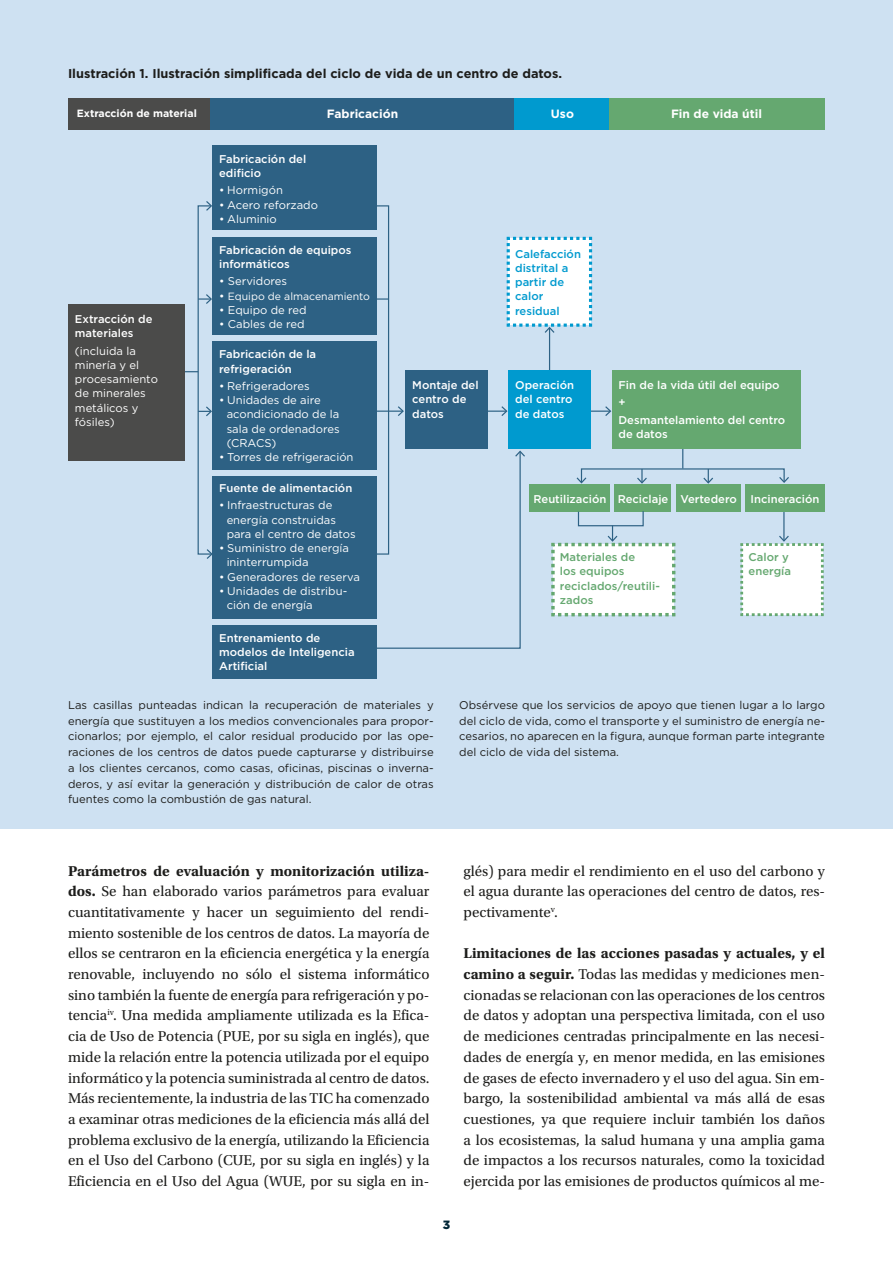
<style>
.page{position:relative;width:893px;height:1263px;background:#fff}
.page>*{position:absolute;margin:0;border:0;box-sizing:border-box;transform-origin:0 0}
.Brødtekst_1_ES{font:15px/20.7px "Utopia Std";color:#1d1d1b;text-align:justify}
.Figurrubrik{font:700 12.75px "Gotham";color:#1d1d1b}
.t1{font:700 12px "Gotham";color:#fff}
.t2{font:900 12px "Gotham";color:#002636}
.Figur_tekst{font:11.25px/15.8px "Gotham";color:#1d1d1b;text-align:justify}
.t3{font:11.25px/14.2px "Gotham";color:#fff}
.t4{font:500 11.25px/14.2px "Gotham";color:#fff}
.t5{font:500 11.25px/14.2px "Gotham";color:#65a870}
.t6{font:500 11.25px/14.2px "Gotham";color:#009acf}
.t7{font:10.5px "Gotham";color:#fff}
.t8{font:700 10.5px "Gotham";color:#fff}
.s1{font-size:11.25px}
.s2{font-weight:700}
</style>
<div class="page">
<div style="left:0;top:0;width:893px;height:828px;background:#cee1f2"></div>
<div style="left:68px;top:98px;width:142px;height:32px;background:#4b4b4a"></div>
<div style="left:68px;top:305px;width:116px;height:156px;background:#4b4b4a"></div>
<div style="left:210px;top:98px;width:305px;height:32px;background:#2d6184"></div>
<div style="left:212px;top:145px;width:164px;height:85px;background:#2d6184"></div>
<div style="left:212px;top:237px;width:164px;height:98px;background:#2d6184"></div>
<div style="left:212px;top:341px;width:164px;height:129px;background:#2d6184"></div>
<div style="left:212px;top:476px;width:164px;height:143px;background:#2d6184"></div>
<div style="left:212px;top:625px;width:164px;height:54px;background:#2d6184"></div>
<div style="left:515px;top:98px;width:95px;height:32px;background:#009acf"></div>
<div style="left:609px;top:98px;width:215px;height:32px;background:#65a870"></div>
<svg style="left:183px;top:201px;width:29px;height:358px"></svg>
<svg style="left:376px;top:205px;width:449px;height:444px"></svg>
<p class="Figurrubrik" style="left:68px;top:65px;width:496px">Ilustración 1. Ilustración simplificada del ciclo de vida de un centro de datos.</p>
<p class="t8" style="left:77px;top:106px;width:121px">Extracción de material</p>
<p class="t4" style="left:75px;top:312px;width:79px">Extracción de materiales</p>
<p class="t3" style="left:75px;top:343px;width:84px">(incluida la minería y el procesamiento de minerales metálicos y fósiles)</p>
<p class="t1" style="left:327px;top:106px;width:73px">Fabricación</p>
<p class="t4" style="left:219px;top:152px;width:89px">Fabricación del edificio</p>
<p class="t3" style="left:219px;top:183px;width:65px">• Hormigón</p>
<p class="t3" style="left:219px;top:197px;width:100px">• Acero reforzado</p>
<p class="t3" style="left:219px;top:212px;width:59px">• Aluminio</p>
<p class="t4" style="left:219px;top:243px;width:134px">Fabricación de equipos informáticos</p>
<p class="t3" style="left:219px;top:274px;width:70px">• Servidores</p>
<p class="t7" style="left:219px;top:289px;width:152px"><span class="s1">•</span> Equipo de almacenamiento</p>
<p class="t3" style="left:219px;top:302px;width:89px">• Equipo de red</p>
<p class="t3" style="left:219px;top:317px;width:87px">• Cables de red</p>
<p class="t4" style="left:219px;top:347px;width:99px">Fabricación de la refrigeración</p>
<p class="t3" style="left:219px;top:378px;width:92px">• Refrigeradores</p>
<p class="t3" style="left:227px;top:393px;width:114px;text-indent:-8px">• Unidades de aire acondicionado de la sala de ordenadores (CRACS)</p>
<p class="t3" style="left:219px;top:450px;width:136px">• Torres de refrigeración</p>
<p class="t4" style="left:219px;top:481px;width:135px">Fuente de alimentación</p>
<p class="t3" style="left:227px;top:498px;width:131px;text-indent:-8px">• Infraestructuras de energía construidas para el centro de datos</p>
<p class="t3" style="left:227px;top:541px;width:124px;text-indent:-8px">• Suministro de energía ininterrumpida</p>
<p class="t3" style="left:219px;top:569px;width:142px">• Generadores de reserva</p>
<p class="t3" style="left:227px;top:584px;width:122px;text-indent:-8px">• Unidades de distribu&shy;ción de energía</p>
<p class="t4" style="left:219px;top:630px;width:137px">Entrenamiento de modelos de Inteligencia<br>Artificial</p>
<p class="t1" style="left:551px;top:106px;width:25px">Uso</p>
<p class="t1" style="left:671px;top:106px;width:92px">Fin de vida útil</p>
<p class="t6" style="left:515px;top:246px;width:67px">Calefacción distrital a partir de calor residual</p>
<p class="t4" style="left:412px;top:378px;width:68px">Montaje del centro de datos</p>
<p class="t4" style="left:515px;top:378px;width:60px">Operación del centro de datos</p>
<p class="t4" style="left:618px;top:376px;width:168px;line-height:17.2px">Fin de la vida útil del equipo +<br>Desmantelamiento del centro</p>
<p class="t4" style="left:618px;top:427px;width:51px">de datos</p>
<p class="t4" style="left:533px;top:491px;width:288px">Reutilización Reciclaje Vertedero Incineración</p>
<p class="t5" style="left:560px;top:550px;width:102px">Materiales de<br>los equipos reciclados/reutili&shy;zados</p>
<p class="t5" style="left:749px;top:550px;width:44px">Calor y energía</p>
<p class="Figur_tekst" style="left:68px;top:697px;width:367px">Las casillas punteadas indican la recuperación de materiales y energía que sustituyen a los medios convencionales para propor&shy;cionarlos; por ejemplo, el calor residual producido por las ope&shy;raciones de los centros de datos puede capturarse y distribuirse a los clientes cercanos, como casas, oficinas, piscinas o inverna&shy;deros, y así evitar la generación y distribución de calor de otras fuentes como la combustión de gas natural.</p>
<p class="Figur_tekst" style="left:459px;top:697px;width:367px">Obsérvese que los servicios de apoyo que tienen lugar a lo largo del ciclo de vida, como el transporte y el suministro de energía ne&shy;cesarios, no aparecen en la figura, aunque forman parte integrante del ciclo de vida del sistema.</p>
<p class="Brødtekst_1_ES" style="left:68px;top:860px;width:363px"><span class="s2">Parámetros de evaluación y monitorización utiliza&shy;dos.</span> Se han elaborado varios parámetros para evaluar cuantitativamente y hacer un seguimiento del rendi&shy;miento sostenible de los centros de datos. La mayoría de ellos se centraron en la eficiencia energética y la energía renovable, incluyendo no sólo el sistema informático sino también la fuente de energía para refrigeración y po&shy;tencia<sup>iv</sup>. Una medida ampliamente utilizada es la Efica&shy;cia de Uso de Potencia (PUE, por su sigla en inglés), que mide la relación entre la potencia utilizada por el equipo informático y la potencia suministrada al centro de datos.<br>Más recientemente, la industria de las TIC ha comenzado a examinar otras mediciones de la eficiencia más allá del problema exclusivo de la energía, utilizando la Eficiencia en el Uso del Carbono (CUE, por su sigla en inglés) y la Eficiencia en el Uso del Agua (WUE, por su sigla en in-</p>
<p class="Brødtekst_1_ES" style="left:463px;top:860px;width:363px">glés) para medir el rendimiento en el uso del carbono y el agua durante las operaciones del centro de datos, res&shy;pectivamente<sup>v</sup>.</p>
<p class="Brødtekst_1_ES" style="left:463px;top:943px;width:363px"><span class="s2">Limitaciones de las acciones pasadas y actuales, y el camino a seguir.</span> Todas las medidas y mediciones men&shy;cionadas se relacionan con las operaciones de los centros de datos y adoptan una perspectiva limitada, con el uso de mediciones centradas principalmente en las necesi&shy;dades de energía y, en menor medida, en las emisiones de gases de efecto invernadero y el uso del agua. Sin em&shy;bargo, la sostenibilidad ambiental va más allá de esas cuestiones, ya que requiere incluir también los daños a los ecosistemas, la salud humana y una amplia gama de impactos a los recursos naturales, como la toxicidad ejercida por las emisiones de productos químicos al me-</p>
<p class="t2" style="left:443px;top:1216px;width:9px">3</p>
</div>
